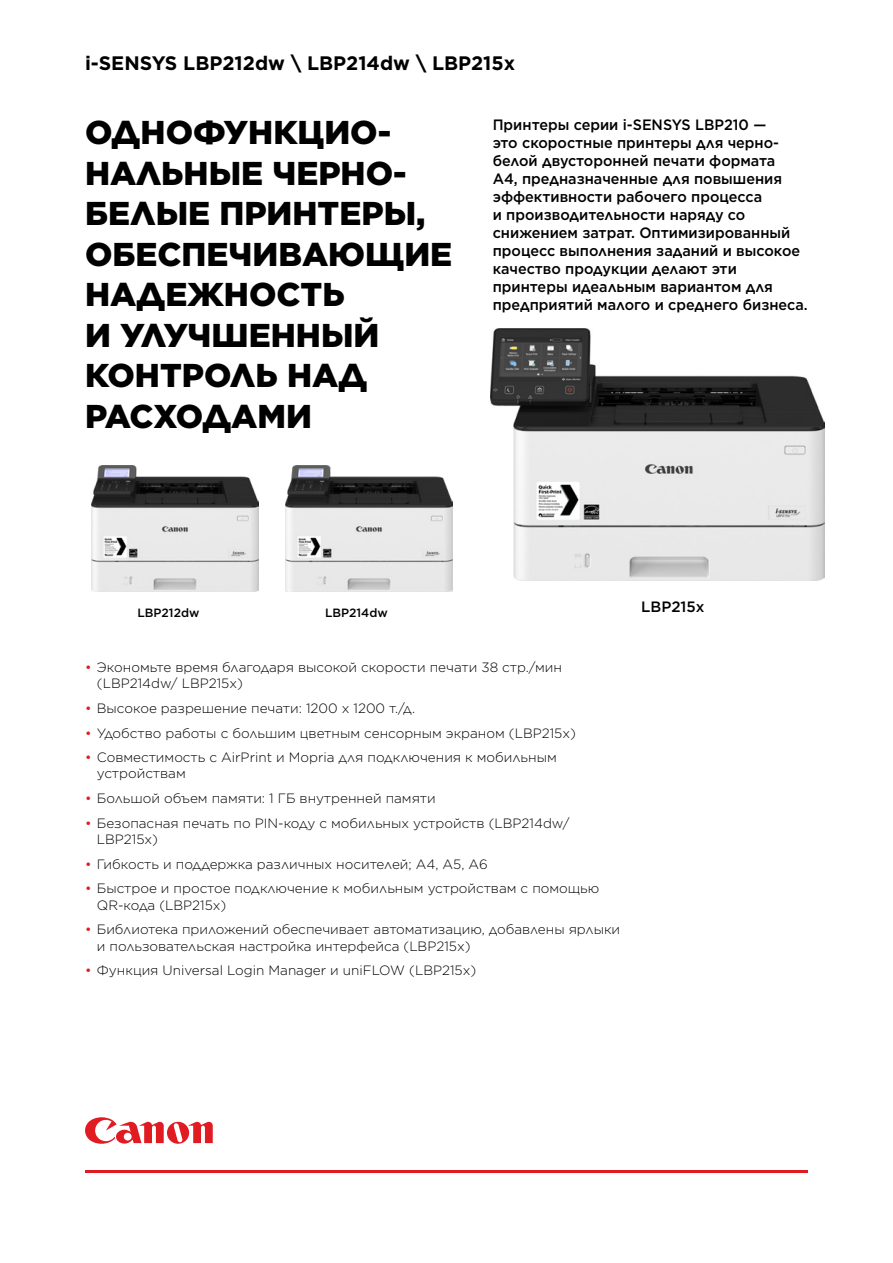
<style>
.page{position:relative;width:893px;height:1263px;background:#fff}
.page>*{position:absolute;margin:0;border:0;box-sizing:border-box;transform-origin:0 0}
.t1{font:900 33px/40.5px "Gotham";color:#000}
.t2{font:700 19.5px "Gotham";color:#000}
.t3{font:500 15px/18px "Gotham";color:#000;scale:.96 1}
.t4{font:500 15px "Gotham";color:#000}
.t5{font:300 13.5px/16.2px "Gotham";color:#000}
.t6{font:500 12px "Gotham";color:#000}
.s1{font-weight:400;color:#e11b22}
</style>
<div class="page">
<svg style="left:85px;top:1117px;width:128px;height:27px"></svg>
<hr style="left:85px;top:1170px;width:723px;height:3px;background:#e11b22">
<img style="left:491px;top:329px;width:334px;height:252px">
<img style="left:286px;top:465px;width:167px;height:126px">
<img style="left:91px;top:465px;width:167px;height:126px">
<h2 class="t2" style="left:85px;top:51px;width:432px">i-SENSYS LBP212dw \ LBP214dw \ LBP215x</h2>
<h1 class="t1" style="left:85px;top:112px;width:369px">ОДНОФУНКЦИО-<br>НАЛЬНЫЕ ЧЕРНО-<br>БЕЛЫЕ ПРИНТЕРЫ,<br>ОБЕСПЕЧИВАЮЩИЕ<br>НАДЕЖНОСТЬ<br>И УЛУЧШЕННЫЙ<br>КОНТРОЛЬ НАД<br>РАСХОДАМИ</h1>
<p class="t3" style="left:493px;top:115px;width:330px">Принтеры серии i-SENSYS LBP210 —<br>это скоростные принтеры для черно&shy;белой двусторонней печати формата<br>A4, предназначенные для повышения эффективности рабочего процесса<br>и производительности наряду со снижением затрат. Оптимизированный процесс выполнения заданий и высокое качество продукции делают эти принтеры идеальным вариантом для предприятий малого и среднего бизнеса.</p>
<p class="t6" style="left:137px;top:604px;width:63px">LBP212dw</p>
<p class="t6" style="left:325px;top:604px;width:64px">LBP214dw</p>
<p class="t5" style="left:97px;top:659px;width:466px;text-indent:-12px"><span class="s1">•</span> Экономьте время благодаря высокой скорости печати 38 стр./мин (LBP214dw/ LBP215x)</p>
<p class="t5" style="left:85px;top:699px;width:332px"><span class="s1">•</span> Высокое разрешение печати: 1200 x 1200 т./д.</p>
<p class="t5" style="left:85px;top:724px;width:492px"><span class="s1">•</span> Удобство работы с большим цветным сенсорным экраном (LBP215x)</p>
<p class="t5" style="left:97px;top:749px;width:461px;text-indent:-12px"><span class="s1">•</span> Совместимость с AirPrint и Mopria для подключения к мобильным устройствам</p>
<p class="t5" style="left:85px;top:790px;width:352px"><span class="s1">•</span> Большой объем памяти: 1 ГБ внутренней памяти</p>
<p class="t5" style="left:97px;top:815px;width:474px;text-indent:-12px"><span class="s1">•</span> Безопасная печать по PIN-коду с мобильных устройств (LBP214dw/<br>LBP215x)</p>
<p class="t5" style="left:85px;top:855px;width:404px"><span class="s1">•</span> Гибкость и поддержка различных носителей; A4, A5, A6</p>
<p class="t5" style="left:97px;top:880px;width:504px;text-indent:-12px"><span class="s1">•</span> Быстрое и простое подключение к мобильным устройствам с помощью<br>QR-кода (LBP215x)</p>
<p class="t5" style="left:97px;top:921px;width:525px;text-indent:-12px"><span class="s1">•</span> Библиотека приложений обеспечивает автоматизацию, добавлены ярлыки и пользовательская настройка интерфейса (LBP215x)</p>
<p class="t5" style="left:85px;top:962px;width:393px"><span class="s1">•</span> Функция Universal Login Manager и uniFLOW (LBP215x)</p>
<p class="t4" style="left:641px;top:596px;width:65px">LBP215x</p>
</div>
